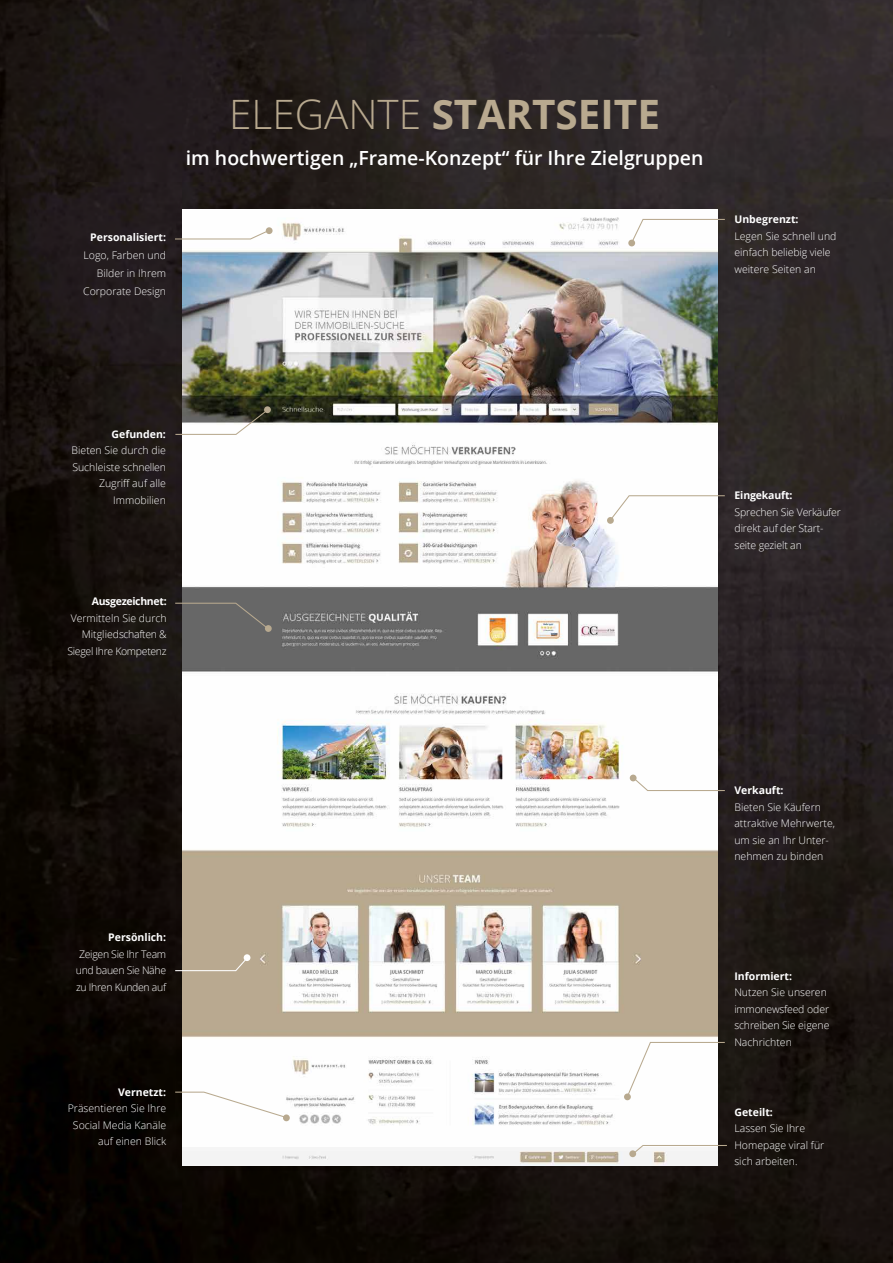
<style>
.page{position:relative;width:893px;height:1263px;background:#fff}
.page>*{position:absolute;margin:0;border:0;box-sizing:border-box;transform-origin:0 0}
.t1{font:700 40.5px "Open Sans";color:#b8a98f}
.t2{font:600 19.5px "Open Sans";color:#fff}
.t3{font:300 10.5px/16.5px "Open Sans";color:#fff}
.t4{font:700 10.5px "Open Sans";color:#fff}
.t5{font:300 10.5px/16.5px "Open Sans";letter-spacing:-.03em;color:#fff;text-align:center}
.t6{font:700 10.5px "Open Sans";letter-spacing:-.03em;color:#fff}
.s1{font-weight:300}
</style>
<div class="page">
<img style="left:0;top:0;width:893px;height:1263px">
<div style="left:176px;top:202px;width:549px;height:970px;background:#000;opacity:.11"></div>
<img style="left:183px;top:209px;width:535px;height:956px">
<svg style="left:264px;top:406px;width:7px;height:7px"></svg>
<svg style="left:174px;top:409px;width:95px;height:26px"></svg>
<div style="left:266px;top:227px;width:7px;height:7px;background:#b8a98f;border-radius:50%"></div>
<svg style="left:174px;top:229px;width:97px;height:11px"></svg>
<div style="left:628px;top:240px;width:7px;height:6px;background:#b8a98f;border-radius:50%"></div>
<svg style="left:630px;top:218px;width:96px;height:26px"></svg>
<div style="left:607px;top:517px;width:7px;height:7px;background:#b8a98f;border-radius:50%"></div>
<svg style="left:609px;top:495px;width:117px;height:26px"></svg>
<div style="left:265px;top:625px;width:7px;height:7px;background:#b8a98f;border-radius:50%"></div>
<svg style="left:174px;top:602px;width:96px;height:28px"></svg>
<div style="left:630px;top:774px;width:7px;height:7px;background:#b8a98f;border-radius:50%"></div>
<svg style="left:632px;top:776px;width:94px;height:15px"></svg>
<div style="left:283px;top:1114px;width:7px;height:7px;background:#b8a98f;border-radius:50%"></div>
<svg style="left:174px;top:1091px;width:114px;height:28px"></svg>
<div style="left:624px;top:1093px;width:7px;height:7px;background:#b8a98f;border-radius:50%"></div>
<svg style="left:626px;top:1041px;width:100px;height:57px"></svg>
<div style="left:244px;top:954px;width:6px;height:7px;background:#fff;border-radius:50%"></div>
<svg style="left:174px;top:956px;width:75px;height:16px"></svg>
<div style="left:629px;top:1150px;width:7px;height:7px;background:#b8a98f;border-radius:50%"></div>
<svg style="left:631px;top:1144px;width:97px;height:11px"></svg>
<h1 class="t1" style="left:229px;top:86px;width:432px"><span class="s1">ELEGANTE</span> STARTSEITE</h1>
<h2 class="t2" style="left:186px;top:145px;width:519px">im hochwertigen „Frame-Konzept“ für Ihre Zielgruppen</h2>
<p class="t4" style="left:90px;top:230px;width:77px">Personalisiert:</p>
<p class="t3" style="left:83px;top:246px;width:84px;line-height:18px;text-align:right">Logo, Farben und<br>Bilder in Ihrem<br>Corporate Design</p>
<p class="t4" style="left:734px;top:212px;width:66px">Unbegrenzt:</p>
<p class="t3" style="left:734px;top:227px;width:104px">Legen Sie schnell und einfach beliebig viele weitere Seiten an</p>
<p class="t4" style="left:112px;top:426px;width:56px">Gefunden:</p>
<p class="t3" style="left:72px;top:442px;width:96px;text-align:right">Bieten Sie durch die<br>Suchleiste schnellen<br>Zugriff auf alle<br>Immobilien</p>
<p class="t6" style="left:92px;top:594px;width:76px">Ausgezeichnet:</p>
<p class="t3" style="left:67px;top:609px;width:101px;text-align:right">Vermitteln Sie durch<br>Mitgliedschaften &amp;<br>Siegel Ihre Kompetenz</p>
<p class="t4" style="left:108px;top:930px;width:59px">Persönlich:</p>
<p class="t5" style="left:76px;top:945px;width:92px">Zeigen Sie Ihr Team und bauen Sie Nähe zu Ihren Kunden auf</p>
<p class="t4" style="left:118px;top:1084px;width:50px">Vernetzt:</p>
<p class="t3" style="left:68px;top:1100px;width:100px;text-align:right">Präsentieren Sie Ihre<br>Social Media Kanäle auf einen Blick</p>
<p class="t4" style="left:735px;top:488px;width:59px">Eingekauft:</p>
<p class="t3" style="left:735px;top:503px;width:108px">Sprechen Sie Verkäufer direkt auf der Start&shy;seite gezielt an</p>
<p class="t4" style="left:734px;top:783px;width:51px">Verkauft:</p>
<p class="t3" style="left:734px;top:798px;width:102px">Bieten Sie Käufern attraktive Mehrwerte, um sie an Ihr Unter&shy;nehmen zu binden</p>
<p class="t4" style="left:734px;top:968px;width:59px">Informiert:</p>
<p class="t3" style="left:734px;top:984px;width:97px">Nutzen Sie unseren immonewsfeed oder schreiben Sie eigene<br>Nachrichten</p>
<p class="t4" style="left:734px;top:1104px;width:40px">Geteilt:</p>
<p class="t3" style="left:734px;top:1120px;width:91px">Lassen Sie Ihre<br>Homepage viral für sich arbeiten.</p>
</div>
